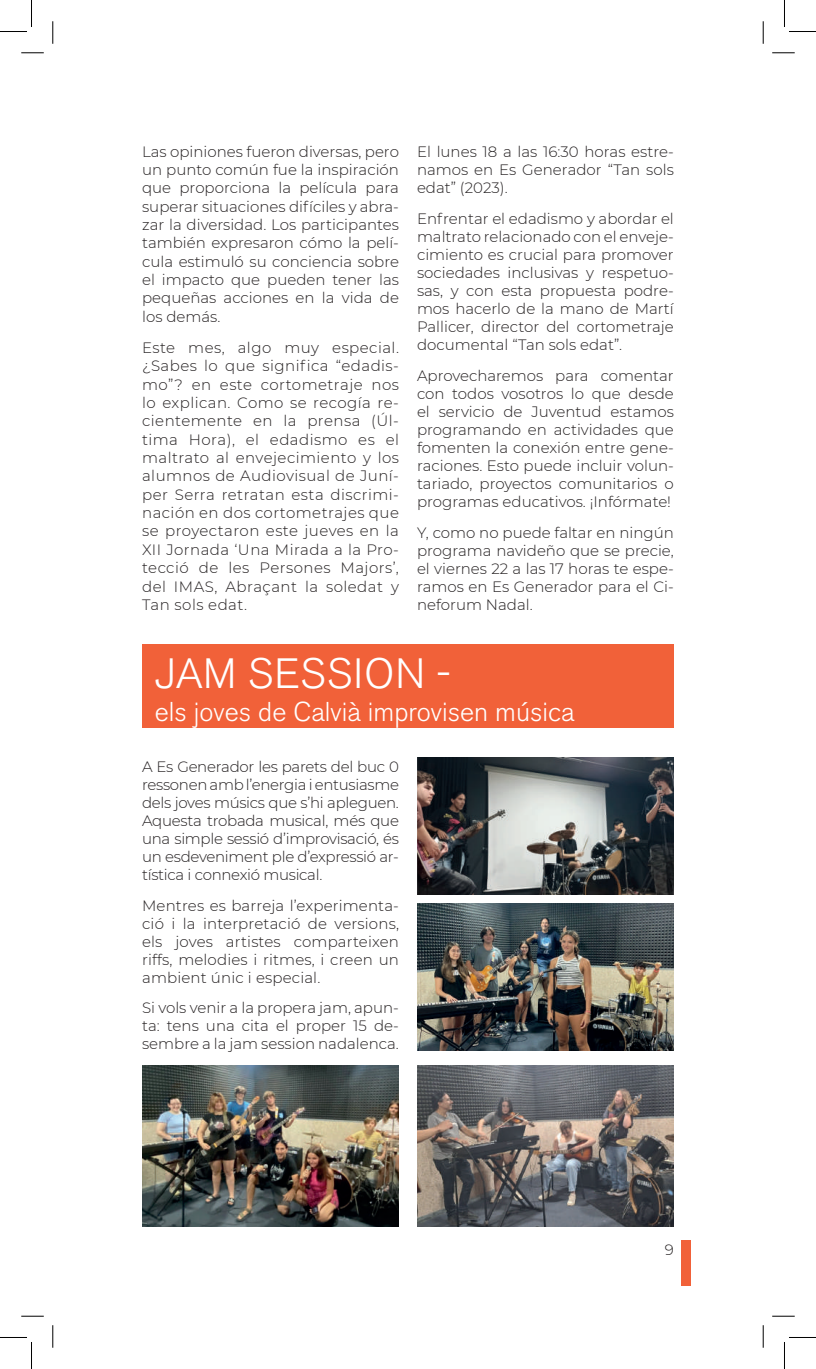
<style>
.page{position:relative;width:816px;height:1369px;background:#fff}
.page>*{position:absolute;margin:0;border:0;box-sizing:border-box;transform-origin:0 0}
.t1{font:300 42px "Akzidenz Grotesk Pro";letter-spacing:.03em;color:#fff}
.t2{font:300 27px "Akzidenz Grotesk Pro";color:#fff}
.t3{font:300 15px/18px "Montserrat";color:#231f20;text-align:justify}
</style>
<div class="page">
<div style="left:681px;top:1240px;width:10px;height:46px;background:#f16139"></div>
<div style="left:142px;top:644px;width:532px;height:83px;background:#f16139"></div>
<img style="left:417px;top:757px;width:257px;height:137px">
<img style="left:417px;top:903px;width:257px;height:147px">
<img style="left:417px;top:1065px;width:257px;height:161px">
<img style="left:142px;top:1065px;width:257px;height:161px">
<svg style="left:21px;top:53px;width:23px;height:1px"></svg>
<svg style="left:772px;top:53px;width:22px;height:1px"></svg>
<svg style="left:21px;top:1315px;width:23px;height:1px"></svg>
<svg style="left:772px;top:1315px;width:22px;height:1px"></svg>
<svg style="left:53px;top:21px;width:1px;height:23px"></svg>
<svg style="left:53px;top:1325px;width:1px;height:22px"></svg>
<svg style="left:763px;top:21px;width:1px;height:23px"></svg>
<svg style="left:763px;top:1325px;width:1px;height:22px"></svg>
<svg style="left:0;top:0;width:32px;height:32px"></svg>
<svg style="left:0;top:1337px;width:32px;height:31px"></svg>
<svg style="left:784px;top:0;width:32px;height:32px"></svg>
<svg style="left:784px;top:1337px;width:32px;height:31px"></svg>
<p class="t3" style="left:142px;top:142px;width:258px">Las opiniones fueron diversas, pero un punto común fue la inspiración que proporciona la película para superar situaciones difíciles y abra&shy;zar la diversidad. Los participantes también expresaron cómo la pelí&shy;cula estimuló su conciencia sobre el impacto que pueden tener las pequeñas acciones en la vida de los demás.</p>
<p class="t3" style="left:142px;top:338px;width:258px">Este mes, algo muy especial. ¿Sabes lo que significa “edadis&shy;mo”? en este cortometraje nos lo explican. Como se recogía re&shy;cientemente en la prensa (Úl&shy;tima Hora), el edadismo es el maltrato al envejecimiento y los alumnos de Audiovisual de Juní&shy;per Serra retratan esta discrimi&shy;nación en dos cortometrajes que se proyectaron este jueves en la XII Jornada ‘Una Mirada a la Pro&shy;tecció de les Persones Majors’, del IMAS, Abraçant la soledat y Tan sols edat.</p>
<p class="t3" style="left:417px;top:142px;width:258px">El lunes 18 a las 16:30 horas estre&shy;namos en Es Generador “Tan sols edat” (2023).</p>
<p class="t3" style="left:417px;top:209px;width:258px">Enfrentar el edadismo y abordar el maltrato relacionado con el enveje&shy;cimiento es crucial para promover sociedades inclusivas y respetuo&shy;sas, y con esta propuesta podre&shy;mos hacerlo de la mano de Martí Pallicer, director del cortometraje documental “Tan sols edat”.</p>
<p class="t3" style="left:417px;top:366px;width:258px">Aprovecharemos para comentar con todos vosotros lo que desde el servicio de Juventud estamos programando en actividades que fomenten la conexión entre gene&shy;raciones. Esto puede incluir volun&shy;tariado, proyectos comunitarios o programas educativos. ¡Infórmate!</p>
<p class="t3" style="left:417px;top:523px;width:258px">Y, como no puede faltar en ningún programa navideño que se precie, el viernes 22 a las 17 horas te espe&shy;ramos en Es Generador para el Ci&shy;neforum Nadal.</p>
<h1 class="t1" style="left:155px;top:646px;width:297px">JAM SESSION -</h1>
<h2 class="t2" style="left:155px;top:693px;width:421px">els joves de Calvià improvisen música</h2>
<p class="t3" style="left:142px;top:757px;width:258px">A Es Generador les parets del buc 0 ressonen amb l’energia i entusiasme dels joves músics que s’hi apleguen.<br>Aquesta trobada musical, més que una simple sessió d’improvisació, és un esdeveniment ple d’expressió ar&shy;tística i connexió musical.</p>
<p class="t3" style="left:142px;top:895px;width:258px">Mentres es barreja l’experimenta&shy;ció i la interpretació de versions, els joves artistes comparteixen riffs, melodies i ritmes, i creen un ambient únic i especial.</p>
<p class="t3" style="left:142px;top:998px;width:258px">Si vols venir a la propera jam, apun&shy;ta: tens una cita el proper 15 de&shy;sembre a la jam session nadalenca.</p>
<p class="t3" style="left:665px;top:1240px;width:11px">9</p>
</div>
